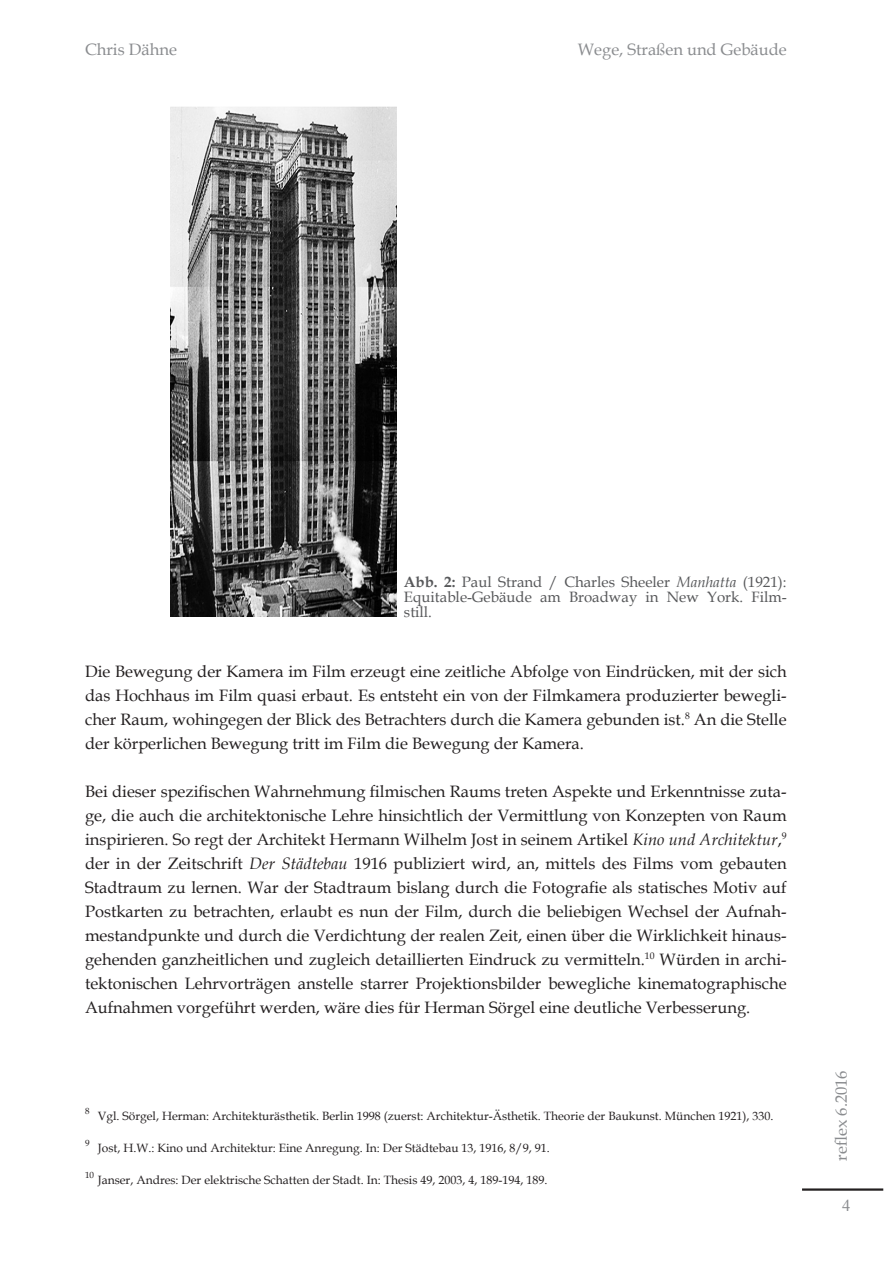
<style>
.page{position:relative;width:893px;height:1263px;background:#fff}
.page>*{position:absolute;margin:0;border:0;box-sizing:border-box;transform-origin:0 0}
.Text{font:16.5px/24px "Book Antiqua";color:#231f20;text-align:justify}
.t1{font:16.5px "Book Antiqua";color:#8a8c8f}
.t2{font:16.5px "Times New Roman";color:#8a8c8f}
.Bildunterschrift{font:15px/15px "Book Antiqua";color:#57585a;text-align:justify}
.Fußnoten{font:12px "Book Antiqua";color:#231f20}
.Fußnoten-2{font:9px "Book Antiqua";color:#231f20}
.s1{font-weight:700}
.s2{font-style:italic}
</style>
<div class="page">
<hr style="left:802px;top:1188px;width:81px;height:3px;background:#231f20">
<img style="left:170px;top:106px;width:227px;height:511px">
<p class="t1" style="left:85px;top:38px;width:93px">Chris Dähne</p>
<p class="t1" style="left:578px;top:37px;width:210px">Wege, Straßen und Gebäude</p>
<p class="Bildunterschrift" style="left:404px;top:574px;width:384px"><span class="s1">Abb. 2:</span> Paul Strand / Charles Sheeler <span class="s2">Manhatta</span> (1921):<br>Equitable-Gebäude am Broadway in New York. Film&shy;still.</p>
<p class="Text" style="left:85px;top:659px;width:703px">Die Bewegung der Kamera im Film erzeugt eine zeitliche Abfolge von Eindrücken, mit der sich das Hochhaus im Film quasi erbaut. Es entsteht ein von der Filmkamera produzierter bewegli&shy;cher Raum, wohingegen der Blick des Betrachters durch die Kamera gebunden ist.<sup>8</sup> An die Stelle der körperlichen Bewegung tritt im Film die Bewegung der Kamera.</p>
<p class="Text" style="left:85px;top:779px;width:703px">Bei dieser spezifischen Wahrnehmung filmischen Raums treten Aspekte und Erkenntnisse zuta&shy;ge, die auch die architektonische Lehre hinsichtlich der Vermittlung von Konzepten von Raum inspirieren. So regt der Architekt Hermann Wilhelm Jost in seinem Artikel <span class="s2">Kino und Architektur</span>,<sup>9 </sup>der in der Zeitschrift <span class="s2">Der Städtebau</span> 1916 publiziert wird, an, mittels des Films vom gebauten Stadtraum zu lernen. War der Stadtraum bislang durch die Fotografie als statisches Motiv auf Postkarten zu betrachten, erlaubt es nun der Film, durch die beliebigen Wechsel der Aufnah&shy;mestandpunkte und durch die Verdichtung der realen Zeit, einen über die Wirklichkeit hinaus&shy;gehenden ganzheitlichen und zugleich detaillierten Eindruck zu vermitteln.<sup>10</sup> Würden in archi&shy;tektonischen Lehrvorträgen anstelle starrer Projektionsbilder bewegliche kinematographische Aufnahmen vorgeführt werden, wäre dies für Herman Sörgel eine deutliche Verbesserung.</p>
<p class="Fußnoten-2" style="left:85px;top:1104px;width:6px">8</p>
<p class="Fußnoten" style="left:98px;top:1107px;width:677px">Vgl. Sörgel, Herman: Architekturästhetik. Berlin 1998 (zuerst: Architektur-Ästhetik. Theorie der Baukunst. München 1921), 330.</p>
<p class="Fußnoten-2" style="left:85px;top:1137px;width:6px">9</p>
<p class="Fußnoten" style="left:98px;top:1140px;width:454px">Jost, H.W.: Kino und Architektur: Eine Anregung. In: Der Städtebau 13, 1916, 8/9, 91.</p>
<p class="Fußnoten-2" style="left:85px;top:1169px;width:10px">10</p>
<p class="Fußnoten" style="left:98px;top:1172px;width:451px">Janser, Andres: Der elektrische Schatten der Stadt. In: Thesis 49, 2003, 4, 189-194, 189.</p>
<p class="t1" style="left:830px;top:1161px;width:92px;rotate:-90deg">reflex 6.2016</p>
<p class="t2" style="left:842px;top:1194px;width:10px">4</p>
</div>
